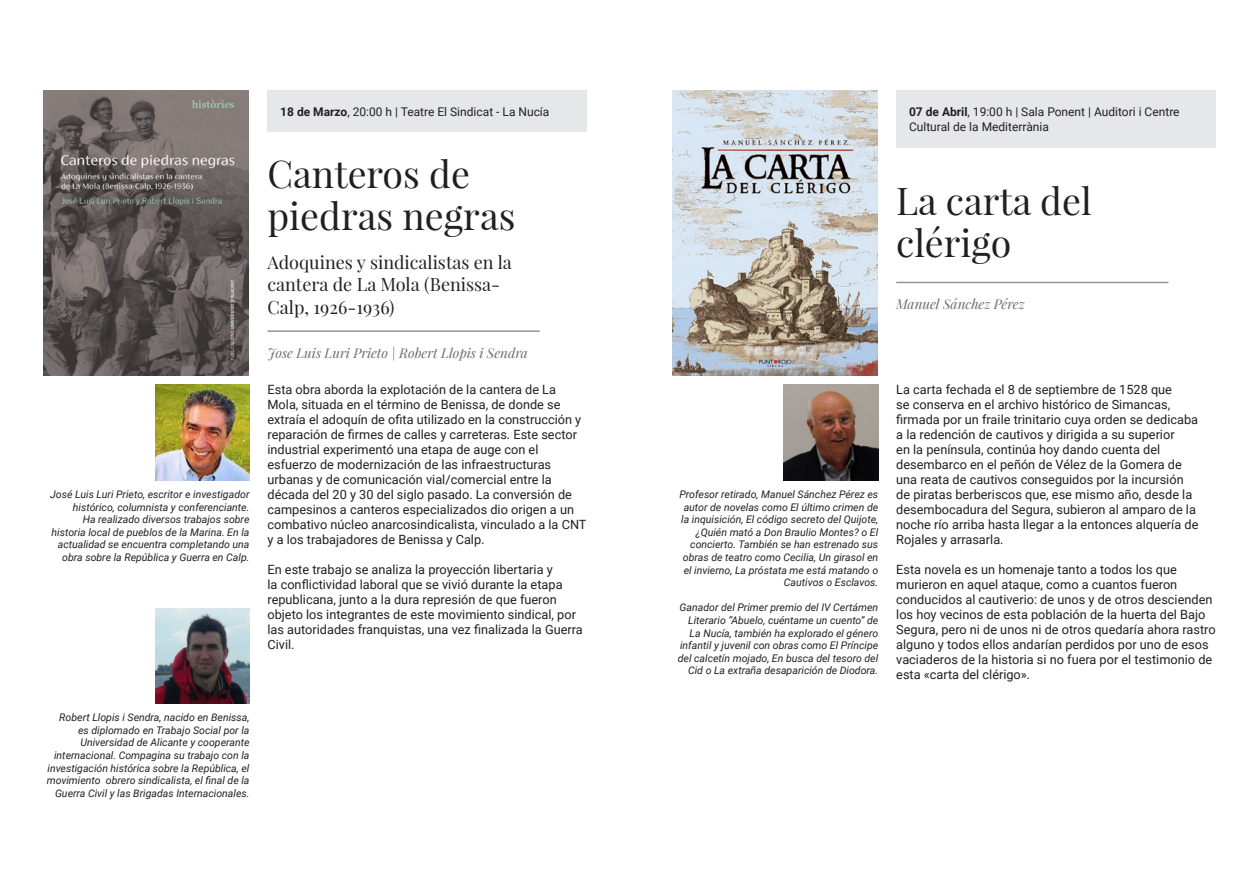
<style>
.page{position:relative;width:1259px;height:893px;background:#fff}
.page>*{position:absolute;margin:0;border:0;box-sizing:border-box;transform-origin:0 0}
.t1{font:37.5px/42px "Playfair Display";color:#231f20}
.t2{font:18px/22.5px "Playfair Display";color:#231f20}
.t3{font:italic 13.5px "Playfair Display";color:#6c6d70}
.t4{font:12.75px/15px "Roboto";color:#231f20}
.t5{font:12px/15px "Roboto";color:#231f20}
.t6{font:italic 10.5px/12.6px "Roboto";color:#231f20;text-align:right}
.s1{font-weight:700}
</style>
<div class="page">
<img style="left:43px;top:90px;width:206px;height:286px">
<img style="left:155px;top:385px;width:94px;height:95px">
<img style="left:155px;top:608px;width:94px;height:96px">
<hr style="left:267px;top:330px;width:273px;height:2px;background:#939598">
<div style="left:267px;top:90px;width:320px;height:42px;background:#e6e7e9"></div>
<img style="left:672px;top:90px;width:205px;height:286px">
<img style="left:784px;top:385px;width:94px;height:95px">
<hr style="left:896px;top:282px;width:272px;height:1px;background:#939598">
<div style="left:896px;top:90px;width:319px;height:57px;background:#e6e7e9"></div>
<p class="t6" style="left:50px;top:487px;width:201px">José Luis Luri Prieto, escritor e investigador histórico, columnista y conferenciante.<br>Ha realizado diversos trabajos sobre historia local de pueblos de la Marina. En la actualidad se encuentra completando una obra sobre la República y Guerra en Calp.</p>
<p class="t5" style="left:280px;top:103px;width:271px"><span class="s1">18 de Marzo</span>, 20:00 h | Teatre El Sindicat - La Nucía</p>
<p class="t1" style="left:267px;top:153px;width:249px">Canteros de piedras negras</p>
<p class="t2" style="left:267px;top:251px;width:246px">Adoquines y sindicalistas en la cantera de La Mola (Benissa-<br>Calp, 1926-1936)</p>
<p class="t3" style="left:267px;top:342px;width:262px">Jose Luis Luri Prieto | Robert Llopis i Sendra</p>
<p class="t4" style="left:267px;top:382px;width:315px">Esta obra aborda la explotación de la cantera de La Mola, situada en el término de Benissa, de donde se extraía el adoquín de ofita utilizado en la construcción y reparación de firmes de calles y carreteras. Este sector</p>
<p class="t4" style="left:267px;top:442px;width:320px">industrial experimentó una etapa de auge con el esfuerzo de modernización de las infraestructuras urbanas y de comunicación vial/comercial entre la década del 20 y 30 del siglo pasado. La conversión de campesinos a canteros especializados dio origen a un combativo núcleo anarcosindicalista, vinculado a la CNT y a los trabajadores de Benissa y Calp.</p>
<p class="t4" style="left:267px;top:562px;width:317px">En este trabajo se analiza la proyección libertaria y<br>la conflictividad laboral que se vivió durante la etapa republicana, junto a la dura represión de que fueron objeto los integrantes de este movimiento sindical, por las autoridades franquistas, una vez finalizada la Guerra Civil.</p>
<p class="t6" style="left:47px;top:711px;width:204px">Robert Llopis i Sendra, nacido en Benissa, es diplomado en Trabajo Social por la Universidad de Alicante y cooperante internacional. Compagina su trabajo con la investigación histórica sobre la República, el movimiento obrero sindicalista, el final de la Guerra Civil y las Brigadas Internacionales.</p>
<p class="t5" style="left:909px;top:104px;width:272px"><span class="s1">07 de Abril</span>, 19:00 h | Sala Ponent | Auditori i Centre<br>Cultural de la Mediterrània</p>
<p class="t1" style="left:896px;top:180px;width:197px">La carta del</p>
<p class="t1" style="left:896px;top:222px;width:117px">clérigo</p>
<p class="t3" style="left:896px;top:293px;width:130px">Manuel Sánchez Pérez</p>
<p class="t6" style="left:679px;top:487px;width:200px">Profesor retirado, Manuel Sánchez Pérez es autor de novelas como El último crimen de la inquisición, El código secreto del Quijote, ¿Quién mató a Don Braulio Montes? o El concierto. También se han estrenado sus obras de teatro como Cecilia, Un girasol en el invierno, La próstata me está matando o Cautivos o Esclavos.</p>
<p class="t6" style="left:678px;top:601px;width:202px">Ganador del Primer premio del IV Certámen Literario “Abuelo, cuéntame un cuento” de La Nucía, también ha explorado el género infantil y juvenil con obras como El Príncipe del calcetín mojado, En busca del tesoro del Cid o La extraña desaparición de Diodora.</p>
<p class="t4" style="left:896px;top:382px;width:304px">La carta fechada el 8 de septiembre de 1528 que<br>se conserva en el archivo histórico de Simancas, firmada por un fraile trinitario cuya orden se dedicaba a la redención de cautivos y dirigida a su superior<br>en la península, continúa hoy dando cuenta del desembarco en el peñón de Vélez de la Gomera de una reata de cautivos conseguidos por la incursión de piratas berberiscos que, ese mismo año, desde la desembocadura del Segura, subieron al amparo de la noche río arriba hasta llegar a la entonces alquería de Rojales y arrasarla.</p>
<p class="t4" style="left:896px;top:562px;width:321px">Esta novela es un homenaje tanto a todos los que murieron en aquel ataque, como a cuantos fueron conducidos al cautiverio: de unos y de otros descienden los hoy vecinos de esta población de la huerta del Bajo Segura, pero ni de unos ni de otros quedaría ahora rastro alguno y todos ellos andarían perdidos por uno de esos vaciaderos de la historia si no fuera por el testimonio de esta «carta del clérigo».</p>
</div>
